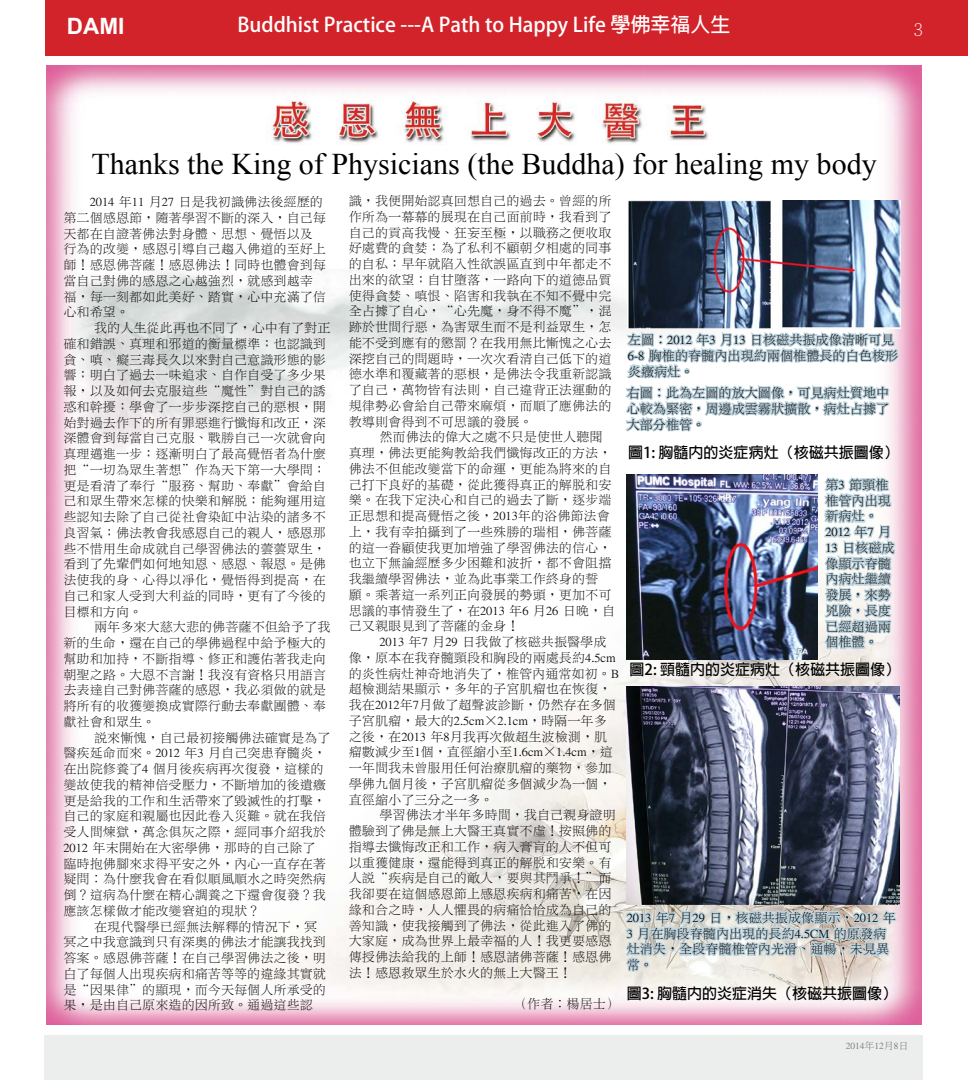
<style>
.page{position:relative;width:968px;height:1080px;background:#fff}
.page>*{position:absolute;margin:0;border:0;box-sizing:border-box;transform-origin:0 0}
.t1{font:30px "Times New Roman";color:#000}
.t2{font:700 22.5px "Arial";color:#fff}
.t3{font:700 20px "Adobe Fan Heiti Std";color:#fff}
.t4{font:300 17.5px "Adobe Ming Std";color:#fff}
.t5{font:700 15px "Adobe Fan Heiti Std";color:#000}
.t6{font:300 13.12px/15.8px "Li Sung";color:#000}
.t7{font:300 10px "Li Sung";letter-spacing:-.005em;color:#6d6e71}
</style>
<div class="page">
<div style="left:45px;top:0;width:923px;height:56px;background:#d2232a"></div>
<div style="left:44px;top:1035px;width:878px;height:45px;background:#eceded"></div>
<img style="left:46px;top:66px;width:875px;height:958px">
<img style="left:628px;top:200px;width:272px;height:120px">
<svg style="left:620px;top:320px;width:280px;height:331px"></svg>
<img style="left:626px;top:474px;width:191px;height:185px">
<img style="left:626px;top:686px;width:273px;height:218px">
<svg style="left:618px;top:898px;width:279px;height:120px"></svg>
<h2 class="t2" style="left:67px;top:12px;width:59px">DAMI</h2>
<h3 class="t3" style="left:237px;top:12px;width:494px">Buddhist Practice ---A Path to Happy Life 學佛幸福人生</h3>
<h3 class="t4" style="left:914px;top:20px;width:10px">3</h3>
<h1 class="t1" style="left:91px;top:144px;width:786px">Thanks the King of Physicians (the Buddha) for healing my body</h1>
<p class="t6" style="left:63px;top:194px;width:264px;text-indent:26px">2014 年11 月27 日是我初識佛法後經歷的第二個感恩節，隨著學習不斷的深入，自己每天都在自證著佛法對身體、思想、覺悟以及行為的改變，感恩引導自己趨入佛道的至好上師！感恩佛菩薩！感恩佛法！同時也體會到每當自己對佛的感恩之心越強烈，就感到越幸福，每一刻都如此美好、踏實，心中充滿了信心和希望。</p>
<p class="t6" style="left:63px;top:320px;width:268px;text-indent:31px">我的人生從此再也不同了，心中有了對正確和錯誤、真理和邪道的衡量標準；也認識到貪、嗔、癡三毒長久以來對自己意識形態的影響；明白了過去一味追求、自作自受了多少果報，以及如何去克服這些“魔性”對自己的誘惑和幹擾；學會了一步步深挖自己的惡根，開始對過去作下的所有罪惡進行懺悔和改正，深深體會到每當自己克服、戰勝自己一次就會向真理邁進一步；逐漸明白了最高覺悟者為什麼把“一切為眾生著想”作為天下第一大學問；更是看清了奉行“服務、幫助、奉獻”會給自己和眾生帶來怎樣的快樂和解脫；能夠運用這些認知去除了自己從社會染缸中沾染的諸多不良習氣；佛法教會我感恩自己的親人，感恩那些不惜用生命成就自己學習佛法的蕓蕓眾生，看到了先輩們如何地知恩、感恩、報恩。是佛法使我的身、心得以凈化，覺悟得到提高，在自己和家人受到大利益的同時，更有了今後的目標和方向。</p>
<p class="t6" style="left:63px;top:619px;width:268px;text-indent:31px">兩年多來大慈大悲的佛菩薩不但給予了我新的生命，還在自己的學佛過程中給予極大的幫助和加持，不斷指導、修正和護佑著我走向朝聖之路。大恩不言謝！我沒有資格只用語言去表達自己對佛菩薩的感恩，我必須做的就是將所有的收獲變換成實際行動去奉獻團體、奉獻社會和眾生。</p>
<p class="t6" style="left:63px;top:729px;width:268px;text-indent:31px">說來慚愧，自己最初接觸佛法確實是為了醫疾延命而來。2012 年3 月自己突患脊髓炎，在出院修養了4 個月後疾病再次復發，這樣的變故使我的精神倍受壓力，不斷增加的後遺癥更是給我的工作和生活帶來了毀滅性的打擊，自己的家庭和親屬也因此卷入災難。就在我倍受人間煉獄，萬念俱灰之際，經同事介紹我於<br>2012 年末開始在大密學佛，那時的自己除了臨時抱佛腳來求得平安之外，內心一直存在著疑問：為什麼我會在看似順風順水之時突然病倒？這病為什麼在精心調養之下還會復發？我應該怎樣做才能改變窘迫的現狀？</p>
<p class="t6" style="left:63px;top:918px;width:264px;text-indent:31px">在現代醫學已經無法解釋的情況下，冥冥之中我意識到只有深奧的佛法才能讓我找到答案。感恩佛菩薩！在自己學習佛法之後，明白了每個人出現疾病和痛苦等等的違緣其實就是“因果律”的顯現，而今天每個人所承受的果，是由自己原來造的因所致。通過這些認</p>
<p class="t6" style="left:349px;top:193px;width:264px;text-align:justify">識，我便開始認真回想自己的過去。曾經的所作所為一幕幕的展現在自己面前時，我看到了自己的貢高我慢、狂妄至極，以職務之便收取好處費的貪婪；為了私利不顧朝夕相處的同事的自私；早年就陷入性欲誤區直到中年都走不出來的欲望；自甘墮落，一路向下的道德品質使得貪婪、嗔恨、陷害和我執在不知不覺中完全占據了自心，“心先魔，身不得不魔”，混跡於世間行惡，為害眾生而不是利益眾生，怎能不受到應有的懲罰？在我用無比慚愧之心去深挖自己的問題時，一次次看清自己低下的道德水準和覆藏著的惡根，是佛法令我重新認識了自己，萬物皆有法則，自己違背正法運動的規律勢必會給自己帶來麻煩，而順了應佛法的教導則會得到不可思議的發展。</p>
<p class="t6" style="left:349px;top:429px;width:268px;text-indent:31px">然而佛法的偉大之處不只是使世人聽聞真理，佛法更能夠教給我們懺悔改正的方法，佛法不但能改變當下的命運，更能為將來的自己打下良好的基礎，從此獲得真正的解脫和安樂。在我下定決心和自己的過去了斷，逐步端正思想和提高覺悟之後，2013年的浴佛節法會上，我有幸拍攝到了一些殊勝的瑞相，佛菩薩的這一眷顧使我更加增強了學習佛法的信心，也立下無論經歷多少困難和波折，都不會阻擋我繼續學習佛法，並為此事業工作終身的誓<br>願。乘著這一系列正向發展的勢頭，更加不可思議的事情發生了，在2013 年6 月26 日晚，自己又親眼見到了菩薩的金身！</p>
<p class="t6" style="left:349px;top:634px;width:272px;text-indent:31px">2013 年7 月29 日我做了核磁共振醫學成像，原本在我脊髓頸段和胸段的兩處長約4.5cm的炎性病灶神奇地消失了，椎管內通常如初。B超檢測結果顯示，多年的子宮肌瘤也在恢復，我在2012年7月做了超聲波診斷，仍然存在多個子宮肌瘤，最大的2.5cm×2.1cm，時隔一年多之後，在2013 年8月我再次做超生波檢測，肌瘤數減少至1個，直徑縮小至1.6cm×1.4cm，這一年間我未曾服用任何治療肌瘤的藥物，參加學佛九個月後，子宮肌瘤從多個減少為一個，直徑縮小了三分之一多。</p>
<p class="t6" style="left:349px;top:807px;width:268px;text-indent:31px">學習佛法才半年多時間，我自己親身證明體驗到了佛是無上大醫王真實不虛！按照佛的指導去懺悔改正和工作，病入膏肓的人不但可以重獲健康，還能得到真正的解脫和安樂。有人說“疾病是自己的敵人，要與其鬥爭！”而我卻要在這個感恩節上感恩疾病和痛苦，在因緣和合之時，人人懼畏的病痛恰恰成為自己的善知識，使我接觸到了佛法，從此進入了佛的大家庭，成為世界上最幸福的人！我更要感恩傳授佛法給我的上師！感恩諸佛菩薩！感恩佛法！感恩救眾生於水火的無上大醫王！</p>
<p class="t6" style="left:514px;top:996px;width:106px">（作者：楊居士）</p>
<p class="t6" style="left:628px;top:332px;width:272px">左圖：2012 年3 月13 日核磁共振成像清晰可見<br>6-8 胸椎的脊髓內出現約兩個椎體長的白色梭形炎癥病灶。</p>
<p class="t6" style="left:626px;top:385px;width:264px;text-align:justify">右圖：此為左圖的放大圖像，可見病灶質地中心較為緊密，周邊成雲霧狀擴散，病灶占據了大部分椎管。</p>
<p class="t5" style="left:628px;top:443px;width:272px">圖1: 胸髓內的炎症病灶（核磁共振圖像）</p>
<p class="t6" style="left:825px;top:477px;width:71px">第3 節頸椎椎管內出現新病灶。<br>2012 年7 月<br>13 日核磁成像顯示脊髓內病灶繼續發展，來勢兇險，長度已經超過兩個椎體。</p>
<p class="t5" style="left:629px;top:660px;width:272px">圖2: 頸髓內的炎症病灶（核磁共振圖像）</p>
<p class="t6" style="left:626px;top:910px;width:271px">2013 年7 月29 日，核磁共振成像顯示，2012 年<br>3 月在胸段脊髓內出現的長約4.5CM 的原發病灶消失，全段脊髓椎管內光滑、通暢，未見異常。</p>
<p class="t5" style="left:626px;top:984px;width:272px">圖3: 胸髓內的炎症消失（核磁共振圖像）</p>
<p class="t7" style="left:845px;top:1040px;width:64px">2014年12月8日</p>
</div>
